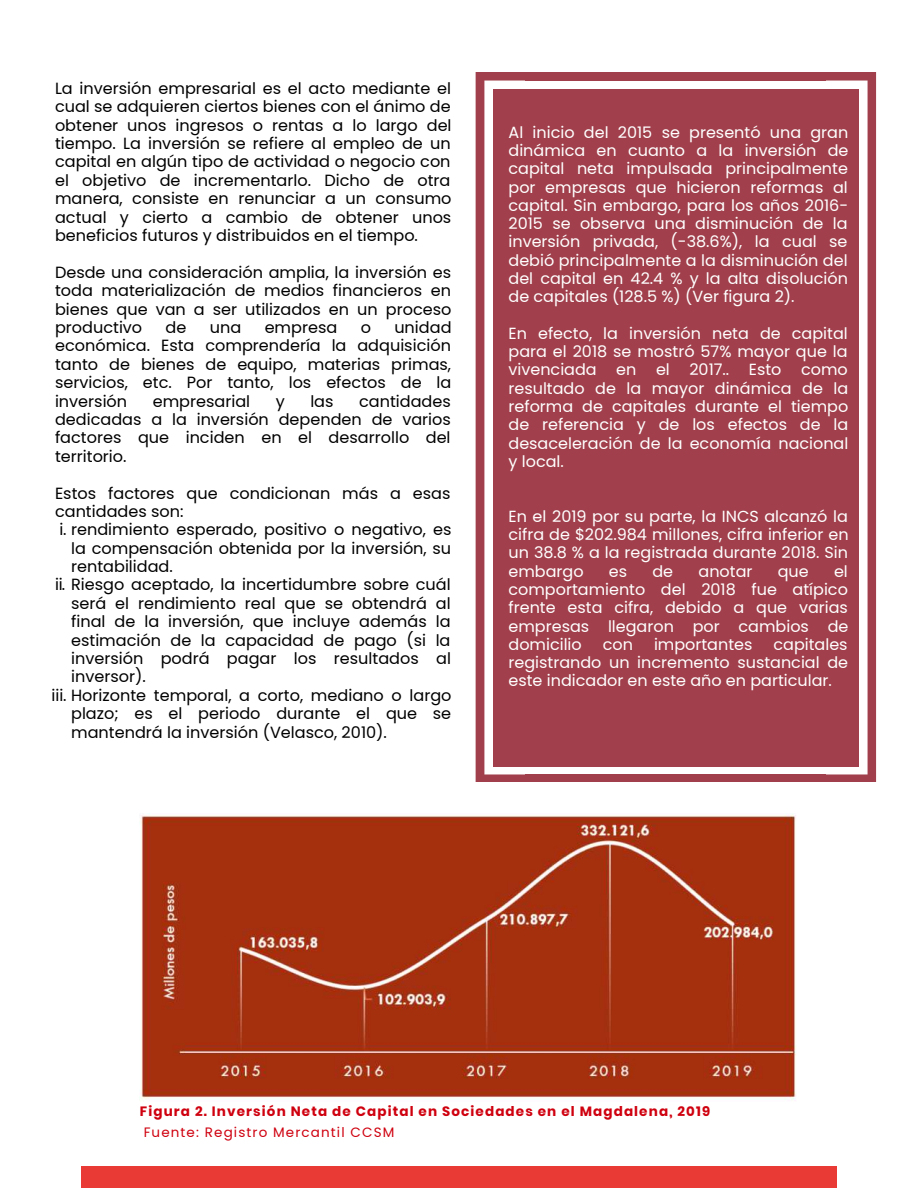
<style>
.page{position:relative;width:918px;height:1188px;background:#fff}
.page>*{position:absolute;margin:0;border:0;box-sizing:border-box;transform-origin:0 0}
.t1{font:16.05px/18.5px "Poppins";color:#000;text-align:justify}
.t2{font:16.05px/18.3px "Poppins";color:#fff;text-align:justify}
.t3{font:700 13.5px "Poppins";letter-spacing:.085em;color:#cf000f}
.t4{font:13.5px "Poppins";letter-spacing:.085em;color:#cf000f}
</style>
<div class="page">
<div style="left:525px;top:774px;width:300px;height:8px;background:#a1404c"></div>
<div style="left:525px;top:72px;width:300px;height:9px;background:#a1404c"></div>
<div style="left:525px;top:89px;width:300px;height:677px;background:#a1404c"></div>
<svg style="left:820px;top:72px;width:56px;height:710px"></svg>
<svg style="left:476px;top:72px;width:59px;height:710px"></svg>
<img style="left:140px;top:813px;width:656px;height:288px">
<div style="left:81px;top:1167px;width:756px;height:21px;background:#e93a35"></div>
<p class="t1" style="left:55px;top:79px;width:398px">La inversión empresarial es el acto mediante el cual se adquieren ciertos bienes con el ánimo de obtener unos ingresos o rentas a lo largo del tiempo. La inversión se refiere al empleo de un capital en algún tipo de actividad o negocio con el objetivo de incrementarlo. Dicho de otra manera, consiste en renunciar a un consumo actual y cierto a cambio de obtener unos beneficios futuros y distribuidos en el tiempo.</p>
<p class="t1" style="left:55px;top:263px;width:398px">Desde una consideración amplia, la inversión es toda materialización de medios financieros en bienes que van a ser utilizados en un proceso productivo</p>
<p class="t1" style="left:55px;top:318px;width:398px;text-indent:339px">unidad económica. Esta comprendería la adquisición tanto de bienes de equipo, materias primas, servicios, etc. Por tanto, los efectos de la inversión</p>
<p class="t1" style="left:166px;top:318px;width:22px">de</p>
<p class="t1" style="left:210px;top:318px;width:33px">una</p>
<p class="t1" style="left:265px;top:318px;width:74px">empresa</p>
<p class="t1" style="left:361px;top:318px;width:12px">o</p>
<p class="t1" style="left:55px;top:392px;width:397px;text-indent:304px">cantidades dedicadas a la inversión dependen de varios factores que inciden en el desarrollo del territorio.</p>
<p class="t1" style="left:55px;top:484px;width:397px">Estos factores que condicionan más a esas</p>
<p class="t1" style="left:55px;top:502px;width:130px">cantidades son:</p>
<p class="t1" style="left:60px;top:521px;width:393px">i. rendimiento esperado, positivo o negativo, es</p>
<p class="t1" style="left:71px;top:539px;width:382px">la compensación obtenida por la inversión, su</p>
<p class="t1" style="left:71px;top:557px;width:103px">rentabilidad.</p>
<p class="t1" style="left:55px;top:576px;width:397px">ii. Riesgo aceptado, la incertidumbre sobre cuál</p>
<p class="t1" style="left:71px;top:594px;width:381px">será el rendimiento real que se obtendrá al</p>
<p class="t1" style="left:71px;top:612px;width:381px">final de la inversión, que incluye además la</p>
<p class="t1" style="left:71px;top:631px;width:381px">estimación de la capacidad de pago (si la</p>
<p class="t1" style="left:71px;top:649px;width:381px">inversión podrá pagar los resultados al</p>
<p class="t1" style="left:71px;top:668px;width:76px">inversor).</p>
<p class="t1" style="left:52px;top:686px;width:402px">iii. Horizonte temporal, a corto, mediano o largo</p>
<p class="t1" style="left:71px;top:704px;width:382px">plazo; es el periodo durante el que se</p>
<p class="t1" style="left:71px;top:723px;width:317px">mantendrá la inversión (Velasco, 2010).</p>
<p class="t1" style="left:153px;top:392px;width:99px">empresarial</p>
<p class="t1" style="left:276px;top:392px;width:11px">y</p>
<p class="t1" style="left:310px;top:392px;width:25px">las</p>
<p class="t2" style="left:509px;top:123px;width:342px">Al inicio del 2015 se presentó una gran dinámica en cuanto a la inversión de capital neta impulsada principalmente por empresas que hicieron reformas al capital. Sin embargo, para los años 2016- 2015 se observa una disminución de la inversión privada, (-38.6%), la cual se debió principalmente a la disminución del del capital en 42.4 % y la alta disolución de capitales (128.5 %) (Ver figura 2).</p>
<p class="t2" style="left:509px;top:324px;width:341px">En efecto, la inversión neta de capital para el 2018 se mostró 57% mayor que la vivenciada en el 2017.. Esto como resultado de la mayor dinámica de la reforma de capitales durante el tiempo de referencia y de los efectos de la desaceleración de la economía nacional y local.</p>
<p class="t2" style="left:509px;top:507px;width:342px">En el 2019 por su parte, la INCS alcanzó la cifra de $202.984 millones, cifra inferior en un 38.8 % a la registrada durante 2018. Sin embargo</p>
<p class="t2" style="left:509px;top:562px;width:342px;text-indent:325px">el comportamiento del 2018 fue atípico frente esta cifra, debido a que varias empresas llegaron por cambios de domicilio</p>
<p class="t2" style="left:609px;top:562px;width:20px">es</p>
<p class="t2" style="left:652px;top:562px;width:22px">de</p>
<p class="t2" style="left:699px;top:562px;width:55px">anotar</p>
<p class="t2" style="left:778px;top:562px;width:32px">que</p>
<p class="t2" style="left:509px;top:635px;width:341px;text-indent:265px">capitales registrando un incremento sustancial de este indicador en este año en particular.</p>
<p class="t2" style="left:603px;top:635px;width:32px">con</p>
<p class="t2" style="left:654px;top:635px;width:100px">importantes</p>
<p class="t3" style="left:140px;top:1103px;width:572px">Figura 2. Inversión Neta de Capital en Sociedades en el Magdalena, 2019</p>
<p class="t4" style="left:144px;top:1124px;width:252px">Fuente: Registro Mercantil CCSM</p>
</div>
